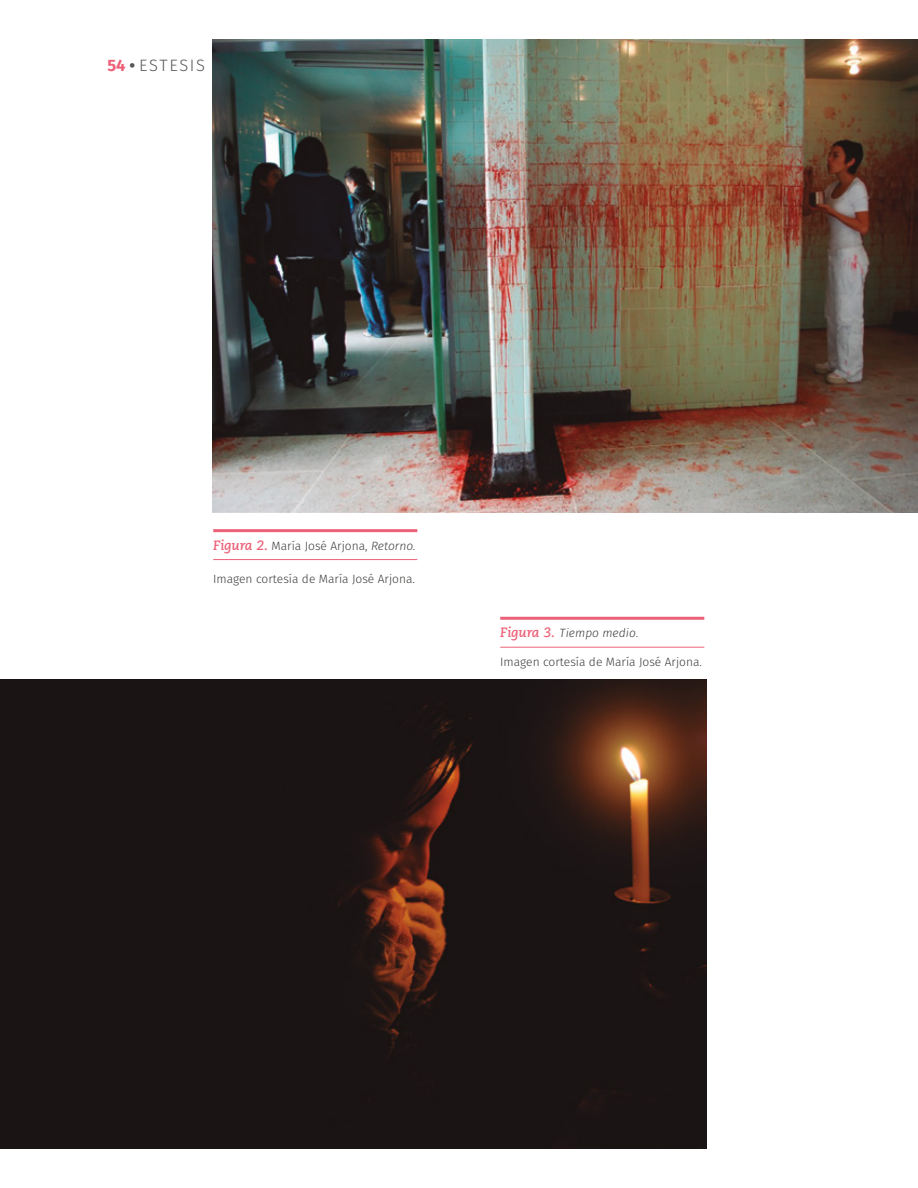
<style>
.page{position:relative;width:918px;height:1188px;background:#fff}
.page>*{position:absolute;margin:0;border:0;box-sizing:border-box;transform-origin:0 0}
.t1{font:300 16.5px "Fira Sans";letter-spacing:.1em;color:#575756}
.t2{font:300 12px "Fira Sans";color:#3c3c3b}
.t3{font:italic 300 12px "Fira Sans";color:#3c3c3b}
.s1{font-weight:700;color:#ec6178}
.s2{font-weight:700}
.s3{font-family:"Caecilia LT Std";font-weight:700;font-style:italic;font-size:13.5px;color:#ec6178}
.s4{font-style:italic}
.s5{font-family:"Caecilia LT Std";font-weight:700;font-size:13.5px;color:#ec6178}
.s6{font-style:normal}
</style>
<div class="page">
<img style="left:0;top:679px;width:706px;height:470px">
<img style="left:213px;top:39px;width:705px;height:474px">
<hr style="left:213px;top:529px;width:204px;height:3px;background:#ec6178">
<hr style="left:500px;top:617px;width:204px;height:3px;background:#ec6178">
<hr style="left:213px;top:559px;width:204px;height:1px;background:#ec6178">
<hr style="left:500px;top:647px;width:204px;height:1px;background:#ec6178">
<h1 class="t1" style="left:107px;top:53px;width:99px"><span class="s1">54</span> <span class="s2">•</span> ESTESIS</h1>
<p class="t2" style="left:213px;top:537px;width:204px"><span class="s3">Figura 2.</span> María José Arjona, <span class="s4">Retorno.</span></p>
<p class="t2" style="left:213px;top:571px;width:203px">Imagen cortesía de María José Arjona.</p>
<p class="t3" style="left:500px;top:624px;width:140px"><span class="s5">Figura 3.</span> Tiempo medio<span class="s6">.</span></p>
<p class="t2" style="left:500px;top:653px;width:203px">Imagen cortesía de María José Arjona.</p>
</div>
